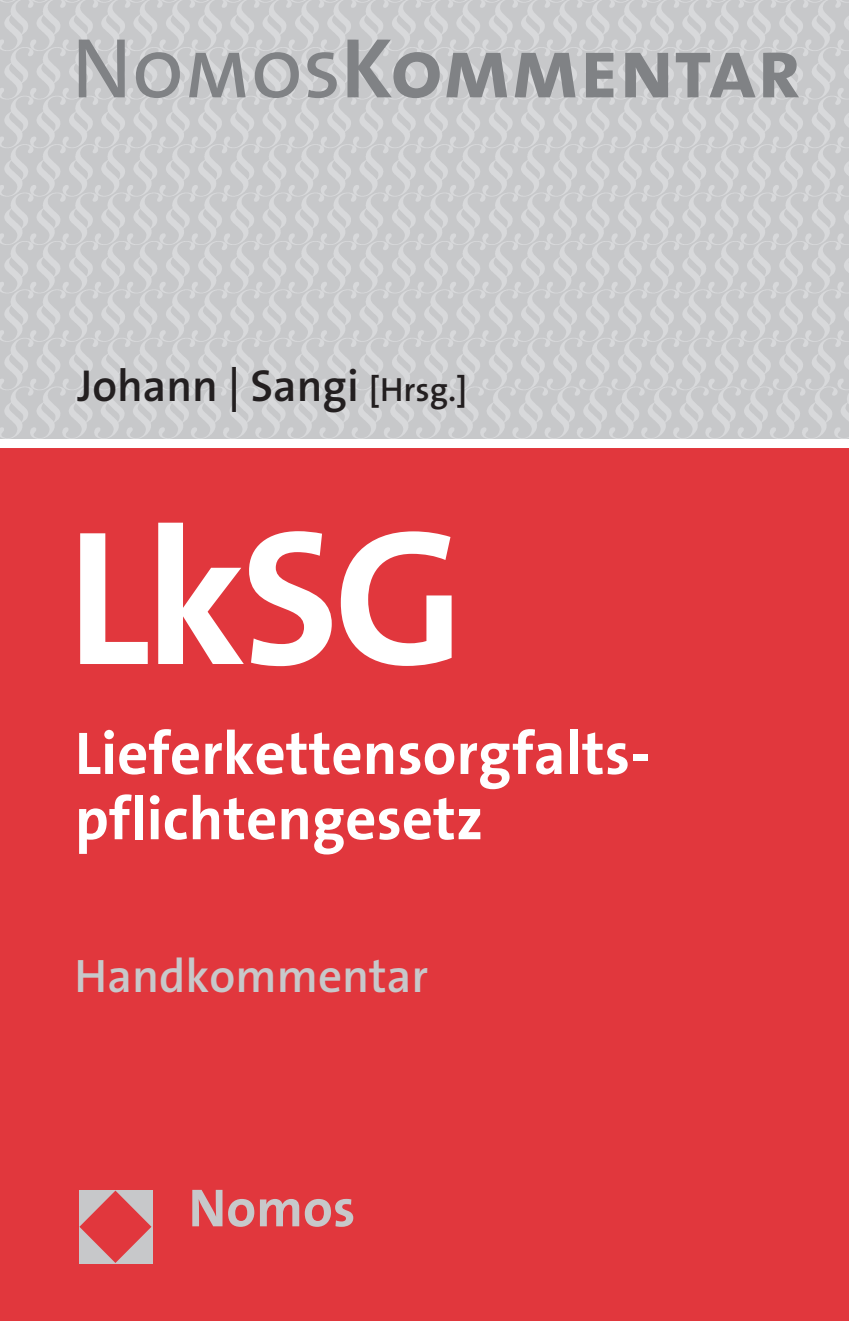
<style>
.page{position:relative;width:849px;height:1321px;background:#fff}
.page>*{position:absolute;margin:0;border:0;box-sizing:border-box;transform-origin:0 0}
.t1{font:700 193.5px "The Sans Os F";color:#fff}
.t2{font:700 85.5px "The Sans Os F";letter-spacing:-.005em;color:#808285}
.t3{font:700 60.75px/65.2px "The Sans Os F";color:#fff}
.t4{font:700 54px "The Sans Os F";color:#c7c8ca}
.t5{font:600 47.25px "The Sans Os F";color:#c7c8ca}
.t6{font:600 45px "The Sans Os F";color:#231f20}
.s1{font-weight:400}
.s2{font-size:33.75px}
</style>
<div class="page">
<img style="left:0;top:0;width:848px;height:439px">
<div style="left:0;top:440px;width:848px;height:880px;background:#e1373d"></div>
<div style="left:0;top:439px;width:848px;height:9px;background:#fff"></div>
<svg style="left:79px;top:1190px;width:73px;height:73px"></svg>
<svg style="left:79px;top:1190px;width:72px;height:72px"></svg>
<h2 class="t2" style="left:71px;top:14px;width:731px"><span class="s1">Nomos</span>Kommentar</h2>
<p class="t6" style="left:77px;top:357px;width:391px">Johann | Sangi <span class="s2">[Hrsg.]</span></p>
<h1 class="t1" style="left:67px;top:474px;width:399px">LkSG</h1>
<p class="t3" style="left:75px;top:721px;width:576px">Lieferkettensorgfalts&shy;pflichtengesetz</p>
<p class="t5" style="left:75px;top:945px;width:355px">Handkommentar</p>
<p class="t4" style="left:188px;top:1173px;width:168px">Nomos</p>
</div>
